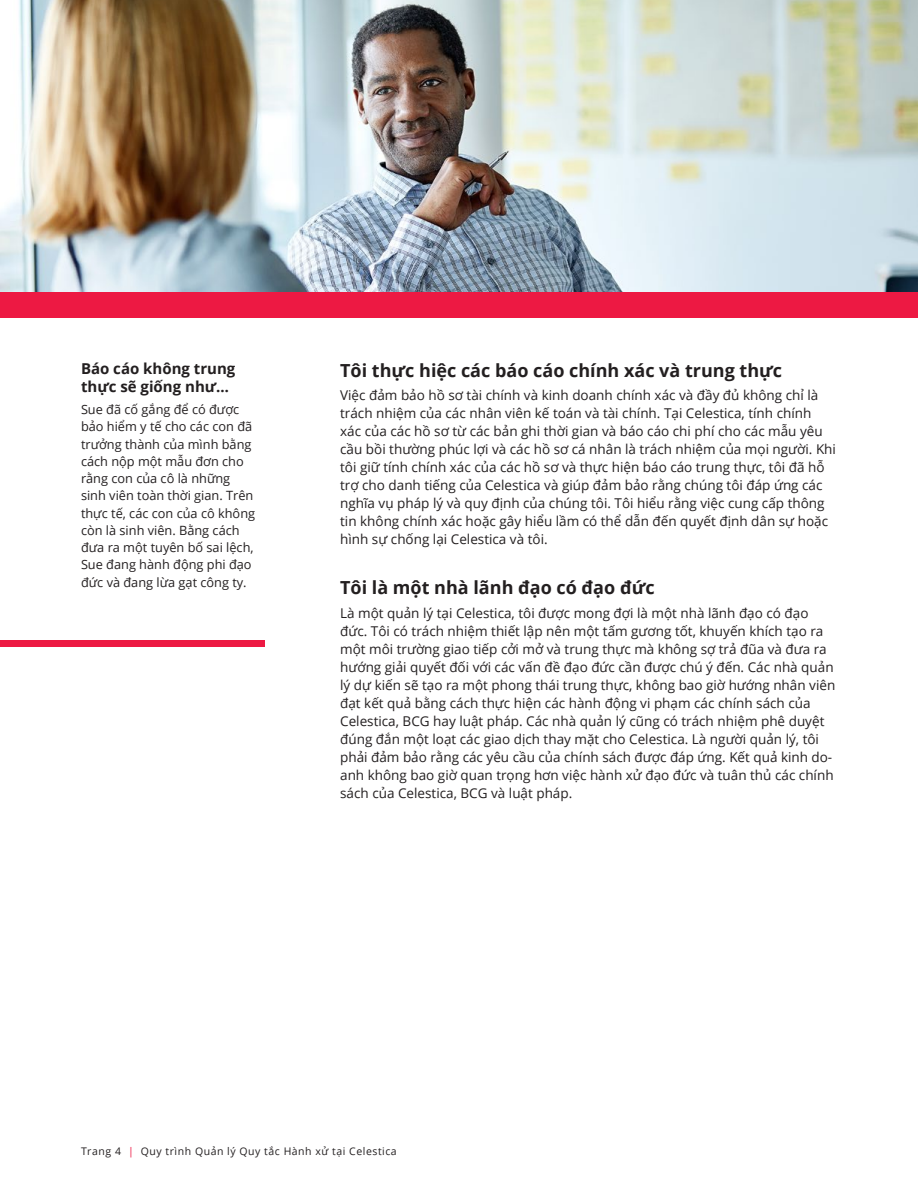
<style>
.page{position:relative;width:918px;height:1188px;background:#fff}
.page>*{position:absolute;margin:0;border:0;box-sizing:border-box;transform-origin:0 0}
.body_heads{font:700 18px "Open Sans";color:#231f20}
.sidebar_head{font:700 15px/18px "Open Sans";color:#231f20}
.body{font:13.5px/18px "Open Sans";color:#231f20}
.side_bar_body{font:12.75px/17.2px "Open Sans";color:#231f20}
.t1{font:10.5px "Open Sans";letter-spacing:.05em;color:#231f20}
.s1{color:#ed1943}
</style>
<div class="page">
<div style="left:0;top:292px;width:918px;height:26px;background:#ed1943"></div>
<div style="left:0;top:641px;width:265px;height:6px;background:#ed1943"></div>
<img style="left:0;top:0;width:917px;height:292px">
<p class="sidebar_head" style="left:81px;top:360px;width:156px">Báo cáo không trung thực sẽ giống như…</p>
<p class="side_bar_body" style="left:81px;top:401px;width:176px">Sue đã cố gắng để có được bảo hiểm y tế cho các con đã trưởng thành của mình bằng cách nộp một mẫu đơn cho rằng con của cô là những sinh viên toàn thời gian. Trên thực tế, các con của cô không còn là sinh viên. Bằng cách đưa ra một tuyên bố sai lệch,<br>Sue đang hành động phi đạo đức và đang lừa gạt công ty.</p>
<p class="body_heads" style="left:340px;top:357px;width:443px">Tôi thực hiệc các báo cáo chính xác và trung thực</p>
<p class="body" style="left:340px;top:386px;width:497px">Việc đảm bảo hồ sơ tài chính và kinh doanh chính xác và đầy đủ không chỉ là trách nhiệm của các nhân viên kế toán và tài chính. Tại Celestica, tính chính<br>xác của các hồ sơ từ các bản ghi thời gian và báo cáo chi phí cho các mẫu yêu cầu bồi thường phúc lợi và các hồ sơ cá nhân là trách nhiệm của mọi người. Khi tôi giữ tính chính xác của các hồ sơ và thực hiện báo cáo trung thực, tôi đã hỗ trợ cho danh tiếng của Celestica và giúp đảm bảo rằng chúng tôi đáp ứng các nghĩa vụ pháp lý và quy định của chúng tôi. Tôi hiểu rằng việc cung cấp thông tin không chính xác hoặc gây hiểu lầm có thể dẫn đến quyết định dân sự hoặc hình sự chống lại Celestica và tôi.</p>
<p class="body_heads" style="left:340px;top:575px;width:316px">Tôi là một nhà lãnh đạo có đạo đức</p>
<p class="body" style="left:340px;top:603px;width:497px">Là một quản lý tại Celestica, tôi được mong đợi là một nhà lãnh đạo có đạo đức. Tôi có trách nhiệm thiết lập nên một tấm gương tốt, khuyến khích tạo ra một môi trường giao tiếp cởi mở và trung thực mà không sợ trả đũa và đưa ra hướng giải quyết đối với các vấn đề đạo đức cần được chú ý đến. Các nhà quản lý dự kiến sẽ tạo ra một phong thái trung thực, không bao giờ hướng nhân viên đạt kết quả bằng cách thực hiện các hành động vi phạm các chính sách của Celestica, BCG hay luật pháp. Các nhà quản lý cũng có trách nhiệm phê duyệt đúng đắn một loạt các giao dịch thay mặt cho Celestica. Là người quản lý, tôi phải đảm bảo rằng các yêu cầu của chính sách được đáp ứng. Kết quả kinh do&shy;anh không bao giờ quan trọng hơn việc hành xử đạo đức và tuân thủ các chính sách của Celestica, BCG và luật pháp.</p>
<p class="t1" style="left:81px;top:1144px;width:317px">Trang 4 <span class="s1">|</span> Quy trình Quản lý Quy tắc Hành xử tại Celestica</p>
</div>
